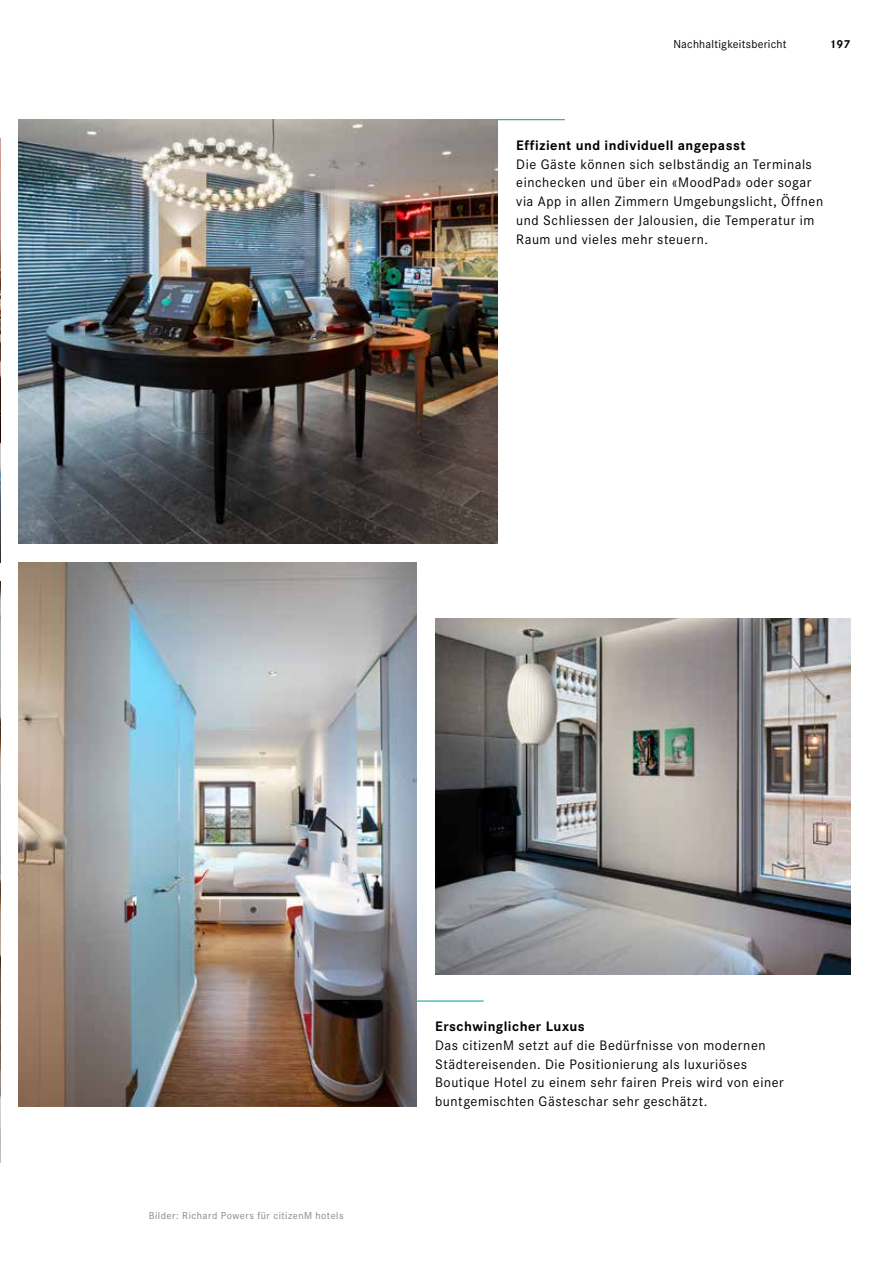
<style>
.page{position:relative;width:893px;height:1263px;background:#fff}
.page>*{position:absolute;margin:0;border:0;box-sizing:border-box;transform-origin:0 0}
.t1{font:14.25px/18.8px "Corporate S";letter-spacing:.035em;color:#000}
.t2{font:700 14.25px "Corporate S";letter-spacing:.035em;color:#000}
.t3{font:12px "Corporate S";letter-spacing:.02em;color:#000}
.t4{font:700 12px "Corporate S";color:#000}
.t5{font:10.5px "Corporate S";letter-spacing:.045em;color:#868786}
</style>
<div class="page">
<hr style="left:498px;top:119px;width:67px;height:1px;background:#24a59b">
<hr style="left:417px;top:1000px;width:67px;height:1px;background:#24a59b">
<img style="left:0;top:581px;width:1px;height:581px">
<img style="left:435px;top:619px;width:415px;height:356px">
<img style="left:19px;top:562px;width:398px;height:544px">
<img style="left:0;top:139px;width:1px;height:423px">
<img style="left:19px;top:119px;width:479px;height:425px">
<p class="t3" style="left:673px;top:36px;width:115px">Nachhaltigkeitsbericht</p>
<p class="t4" style="left:829px;top:35px;width:22px">197</p>
<p class="t2" style="left:516px;top:135px;width:231px">Effizient und individuell angepasst</p>
<p class="t1" style="left:516px;top:154px;width:308px">Die Gäste können sich selbständig an Terminals einchecken und über ein «MoodPad» oder sogar via App in allen Zimmern Umgebungslicht, Öffnen und Schliessen der Jalousien, die Temperatur im Raum und vieles mehr steuern.</p>
<p class="t5" style="left:149px;top:1208px;width:196px">Bilder: Richard Powers für citizenM hotels</p>
<p class="t2" style="left:435px;top:1016px;width:151px">Erschwinglicher Luxus</p>
<p class="t1" style="left:435px;top:1035px;width:350px">Das citizenM setzt auf die Bedürfnisse von modernen Städtereisenden. Die Positionierung als luxuriöses Boutique Hotel zu einem sehr fairen Preis wird von einer buntgemischten Gästeschar sehr geschätzt.</p>
</div>
